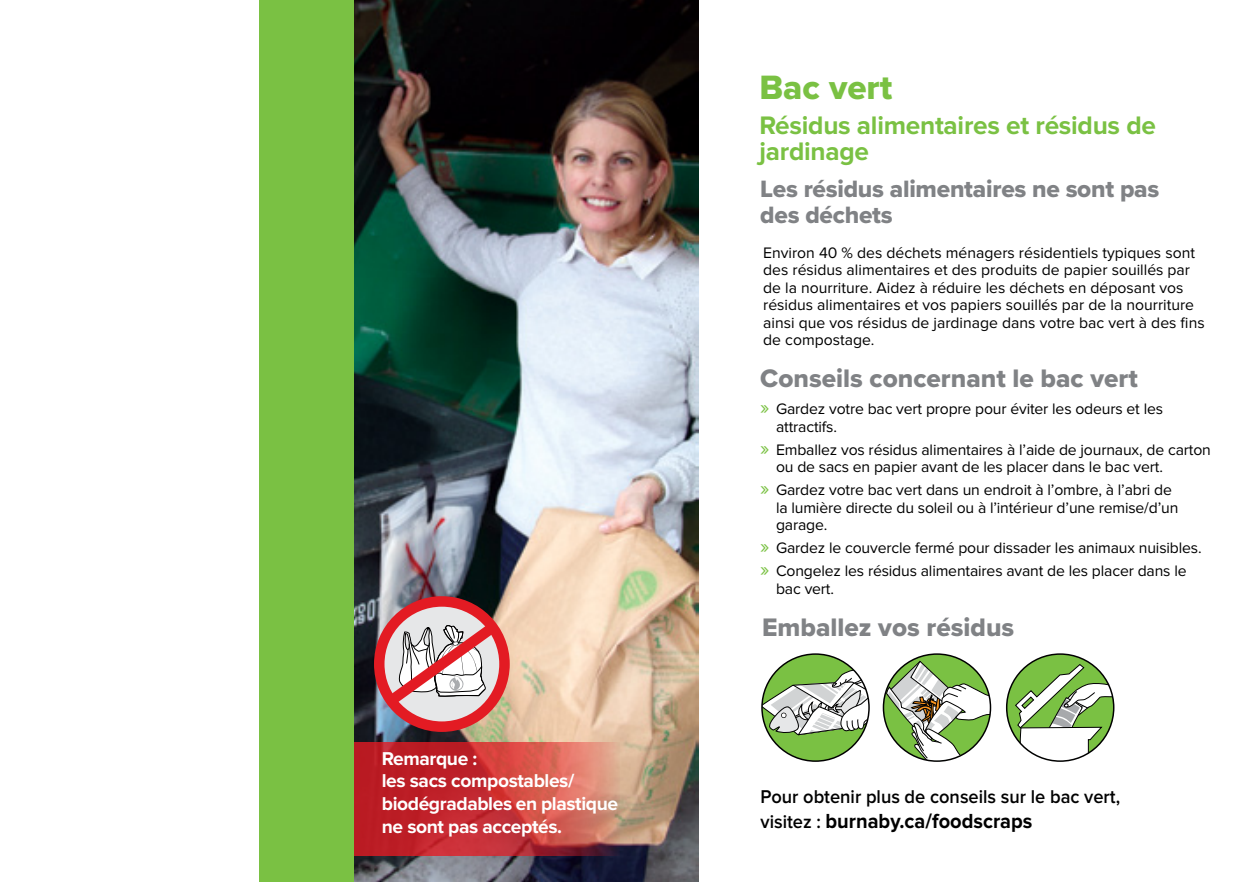
<style>
.page{position:relative;width:1260px;height:882px;background:#fff}
.page>*{position:absolute;margin:0;border:0;box-sizing:border-box;transform-origin:0 0}
.t1{font:35px "Proxima Nova Extrabld";color:#7ac143}
.t2{font:26.25px "Proxima Nova Extrabld";color:#808285}
.t3{font:700 26.25px/26.2px "Proxima Nova";letter-spacing:-.01em;color:#7ac143}
.t4{font:24.5px/26.2px "Proxima Nova Extrabld";letter-spacing:-.01em;color:#808285}
.t5{font:700 21.18px "Proxima Nova";color:#000;scale:.95 1}
.t6{font:700 19.25px/22.8px "Proxima Nova";letter-spacing:-.02em;color:#fff}
.t7{font:600 19.25px "Proxima Nova";color:#000;scale:.95 1}
.t8{font:15.75px/17.5px "Proxima Nova";letter-spacing:-.01em;color:#000}
.s1{font-size:21px;color:#7ac143}
.s2{font-weight:600;font-size:19.25px}
</style>
<div class="page">
<img style="left:353px;top:0;width:345px;height:882px">
<svg style="left:353px;top:742px;width:267px;height:114px;background:#c5403f"></svg>
<div style="left:259px;top:0;width:94px;height:882px;background:#7ac143"></div>
<div style="left:762px;top:654px;width:107px;height:107px;background:#7ac143;border-radius:50%"></div>
<svg style="left:762px;top:669px;width:107px;height:70px"></svg>
<svg style="left:886px;top:660px;width:105px;height:101px"></svg>
<svg style="left:1007px;top:654px;width:107px;height:107px"></svg>
<svg style="left:1015px;top:664px;width:99px;height:97px"></svg>
<svg style="left:379px;top:601px;width:126px;height:126px"></svg>
<div style="left:374px;top:596px;width:136px;height:136px;border:10px solid #e31b23;border-radius:50%"></div>
<svg style="left:378px;top:615px;width:127px;height:99px"></svg>
<p class="t6" style="left:382px;top:747px;width:238px">Remarque :<br>les sacs compostables/ biodégradables en plastique ne sont pas acceptés.</p>
<h1 class="t1" style="left:760px;top:62px;width:134px">Bac vert</h1>
<h2 class="t3" style="left:760px;top:112px;width:398px">Résidus alimentaires et résidus de jardinage</h2>
<h3 class="t4" style="left:760px;top:176px;width:401px">Les résidus alimentaires ne sont pas des déchets</h3>
<p class="t8" style="left:763px;top:244px;width:443px">Environ 40 % des déchets ménagers résidentiels typiques sont des résidus alimentaires et des produits de papier souillés par de la nourriture. Aidez à réduire les déchets en déposant vos résidus alimentaires et vos papiers souillés par de la nourriture ainsi que vos résidus de jardinage dans votre bac vert à des fins de compostage.</p>
<h2 class="t2" style="left:760px;top:359px;width:379px">Conseils concernant le bac vert</h2>
<p class="t8" style="left:776px;top:401px;width:389px;text-indent:-16px"><span class="s1">»</span> Gardez votre bac vert propre pour éviter les odeurs et les attractifs.</p>
<p class="t8" style="left:776px;top:442px;width:436px;text-indent:-16px"><span class="s1">»</span> Emballez vos résidus alimentaires à l’aide de journaux, de carton ou de sacs en papier avant de les placer dans le bac vert.</p>
<p class="t8" style="left:776px;top:482px;width:404px;text-indent:-16px"><span class="s1">»</span> Gardez votre bac vert dans un endroit à l’ombre, à l’abri de la lumière directe du soleil ou à l’intérieur d’une remise/d’un garage.</p>
<p class="t8" style="left:760px;top:537px;width:443px;line-height:23.1px"><span class="s1">»</span> Gardez le couvercle fermé pour dissader les animaux nuisibles. <span class="s1">»</span> Congelez les résidus alimentaires avant de les placer dans le</p>
<p class="t8" style="left:776px;top:581px;width:60px">bac vert.</p>
<h2 class="t2" style="left:762px;top:608px;width:254px">Emballez vos résidus</h2>
<p class="t7" style="left:761px;top:787px;width:380px">Pour obtenir plus de conseils sur le bac vert,</p>
<h3 class="t5" style="left:761px;top:809px;width:288px"><span class="s2">visitez :</span> burnaby.ca/foodscraps</h3>
</div>
